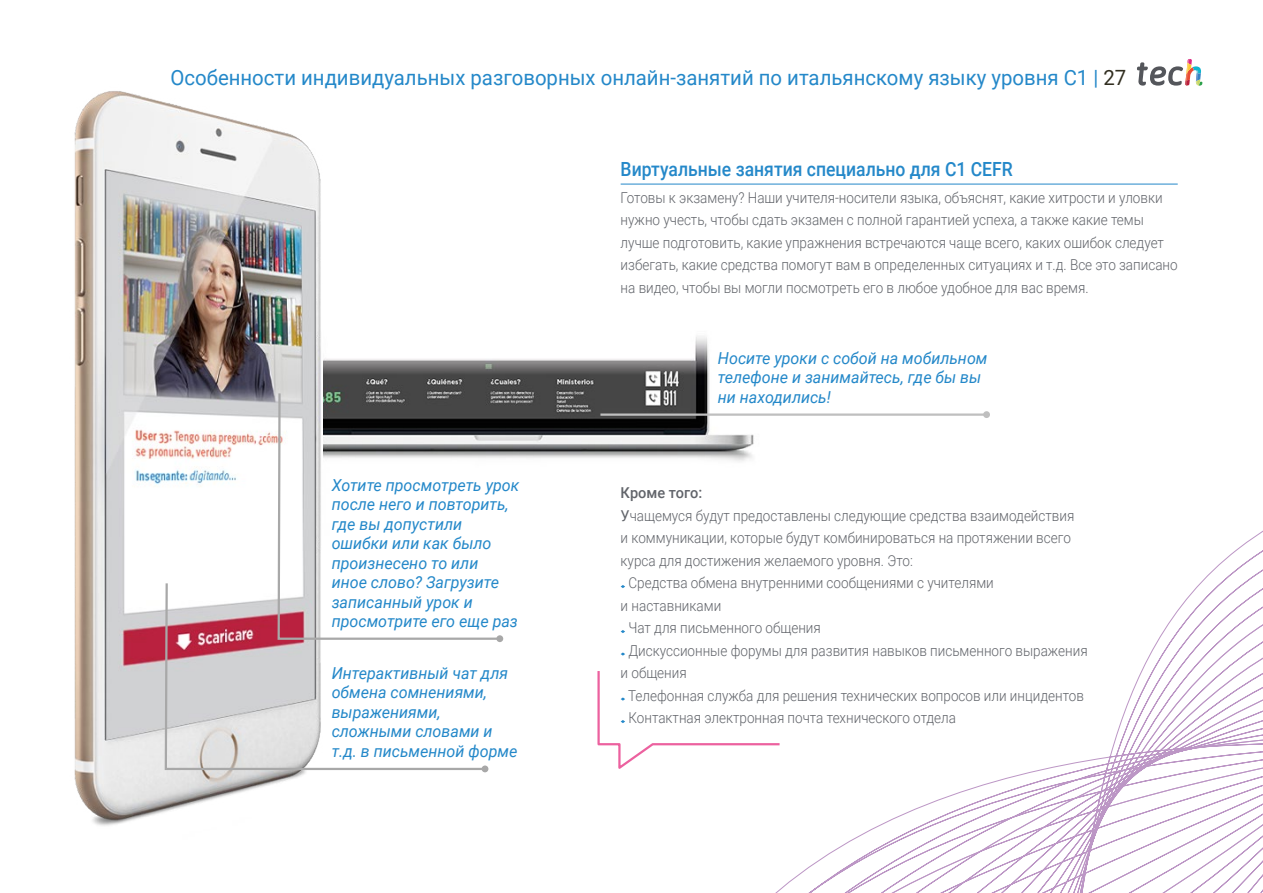
<style>
.page{position:relative;width:1263px;height:893px;background:#fff}
.page>*{position:absolute;margin:0;border:0;box-sizing:border-box;transform-origin:0 0}
.t1{font:21px "Roboto";color:#2488c9}
.t2{font:500 19.5px "Roboto";color:#2488c9;scale:.9 1}
.t3{font:italic 16.5px/19.5px "Roboto";color:#2488c9}
.t4{font:300 15px/22.5px "Roboto";color:#61646a;scale:.9 1}
.t5{font:500 15px "Roboto";color:#61646a}
.s1{color:#312e20}
.s2{font-weight:400}
</style>
<div class="page">
<svg style="left:1137px;top:59px;width:65px;height:27px"></svg>
<img style="left:587px;top:336px;width:403px;height:126px">
<img style="left:74px;top:91px;width:513px;height:735px">
<svg style="left:775px;top:530px;width:488px;height:363px"></svg>
<hr style="left:600px;top:413px;width:386px;height:3px;background:#bfbfbf">
<div style="left:983px;top:411px;width:7px;height:7px;background:#bfbfbf;border-radius:50%"></div>
<svg style="left:276px;top:391px;width:226px;height:250px"></svg>
<div style="left:496px;top:635px;width:7px;height:7px;background:#a8a8a8;border-radius:50%"></div>
<svg style="left:164px;top:581px;width:324px;height:190px"></svg>
<div style="left:482px;top:765px;width:6px;height:7px;background:#a8a8a8;border-radius:50%"></div>
<hr style="left:621px;top:184px;width:557px;height:1px;background:#2488c9">
<svg style="left:621px;top:585px;width:4px;height:3px"></svg>
<svg style="left:621px;top:630px;width:4px;height:3px"></svg>
<svg style="left:621px;top:652px;width:4px;height:4px"></svg>
<svg style="left:597px;top:669px;width:185px;height:103px"></svg>
<h1 class="t1" style="left:170px;top:63px;width:957px">Особенности индивидуальных разговорных онлайн-занятий по итальянскому языку уровня С1 | <span class="s1">27</span></h1>
<h2 class="t2" style="left:621px;top:156px;width:437px">Виртуальные занятия специально для C1 CEFR</h2>
<p class="t4" style="left:621px;top:186px;width:620px">Готовы к экзамену? Наши учителя-носители языка, объяснят, какие хитрости и уловки нужно учесть, чтобы сдать экзамен с полной гарантией успеха, а также какие темы лучше подготовить, какие упражнения встречаются чаще всего, каких ошибок следует избегать, какие средства помогут вам в определенных ситуациях и т.д. Все это записано на видео, чтобы вы могли посмотреть его в любое удобное для вас время.</p>
<p class="t3" style="left:332px;top:475px;width:189px">Хотите просмотреть урок после него и повторить, где вы допустили ошибки или как было произнесено то или<br>иное слово? Загрузите записанный урок и просмотрите его еще раз</p>
<p class="t3" style="left:332px;top:662px;width:187px">Интерактивный чат для обмена сомнениями, выражениями, сложными словами и т.д. в письменной форме</p>
<p class="t3" style="left:718px;top:347px;width:271px">Носите уроки с собой на мобильном телефоне и занимайтесь, где бы вы ни находились!</p>
<p class="t5" style="left:621px;top:482px;width:83px">Кроме того:</p>
<p class="t4" style="left:621px;top:503px;width:506px"><span class="s2">У</span>чащемуся будут предоставлены следующие средства взаимодействия</p>
<p class="t4" style="left:621px;top:526px;width:502px">и коммуникации, которые будут комбинироваться на протяжении всего</p>
<p class="t4" style="left:621px;top:548px;width:326px">курса для достижения желаемого уровня. Это:</p>
<p class="t4" style="left:628px;top:571px;width:407px">Средства обмена внутренними сообщениями с учителями</p>
<p class="t4" style="left:621px;top:593px;width:113px">и наставниками</p>
<p class="t4" style="left:628px;top:616px;width:215px">Чат для письменного общения</p>
<p class="t4" style="left:628px;top:638px;width:512px">Дискуссионные форумы для развития навыков письменного выражения</p>
<p class="t4" style="left:621px;top:661px;width:75px">и общения</p>
<p class="t4" style="left:628px;top:683px;width:508px">Телефонная служба для решения технических вопросов или инцидентов</p>
<p class="t4" style="left:628px;top:706px;width:366px">Контактная электронная почта технического отдела</p>
</div>
